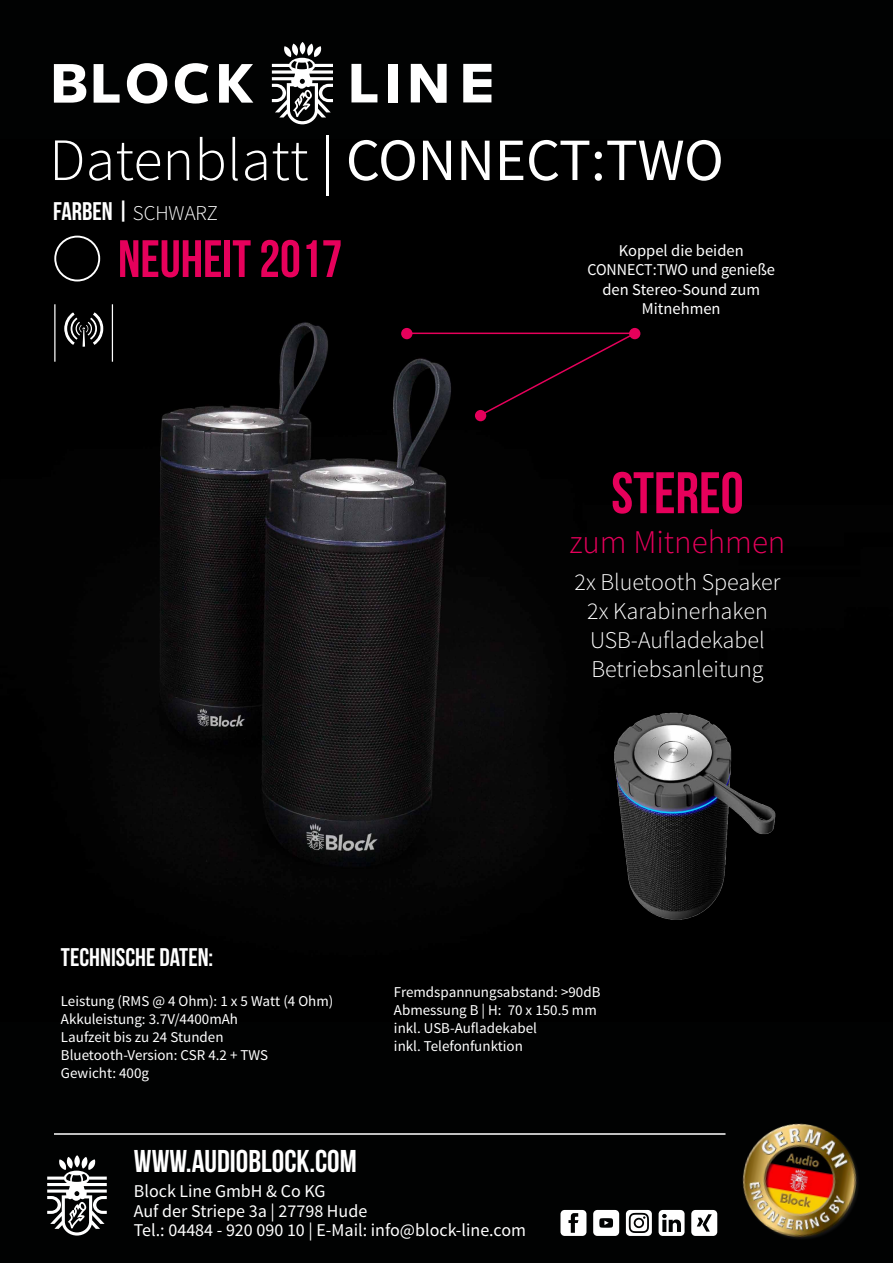
<style>
.page{position:relative;width:893px;height:1263px;background:#010202}
.page>*{position:absolute;margin:0;border:0;box-sizing:border-box;transform-origin:0 0}
.t1{font:300 60px "Source Sans Pro";color:#fff}
.t2{font:58.5px "Bebas Neue";color:#e6005b}
.t3{font:52.5px "Bebas Neue";color:#e6005b}
.t4{font:300 33px "Source Sans Pro";color:#e6005b}
.t5{font:31.5px "Bebas Neue";color:#fff}
.t6{font:25.5px "Bebas Neue";color:#fff}
.t7{font:300 24px/28.8px "Source Sans Pro";color:#fff;text-align:center}
.t8{font:18px/19.5px "Source Sans Pro";color:#fff}
.t9{font:16.5px/19.5px "Source Sans Pro";color:#fff;text-align:center}
.t10{font:15px/18px "Source Sans Pro";color:#fff}
.s1{font-weight:400}
.s2{font-family:"Source Sans Pro";font-weight:300;font-size:21px}
</style>
<div class="page">
<img style="left:725px;top:1123px;width:133px;height:116px">
<svg style="left:47px;top:1157px;width:60px;height:78px"></svg>
<svg style="left:560px;top:1210px;width:26px;height:26px"></svg>
<svg style="left:691px;top:1210px;width:26px;height:26px"></svg>
<svg style="left:659px;top:1210px;width:26px;height:26px"></svg>
<svg style="left:626px;top:1210px;width:26px;height:26px"></svg>
<svg style="left:593px;top:1210px;width:26px;height:26px"></svg>
<hr style="left:54px;top:1133px;width:671px;height:2px;background:#fff">
<svg style="left:54px;top:64px;width:32px;height:39px"></svg>
<svg style="left:94px;top:64px;width:26px;height:39px"></svg>
<svg style="left:127px;top:63px;width:40px;height:41px"></svg>
<svg style="left:175px;top:63px;width:33px;height:41px"></svg>
<svg style="left:219px;top:64px;width:34px;height:39px"></svg>
<svg style="left:351px;top:64px;width:26px;height:38px"></svg>
<div style="left:388px;top:64px;width:10px;height:38px;background:#fff"></div>
<svg style="left:411px;top:64px;width:36px;height:39px"></svg>
<svg style="left:463px;top:64px;width:28px;height:38px"></svg>
<svg style="left:272px;top:44px;width:61px;height:80px"></svg>
<img style="left:111px;top:304px;width:530px;height:562px">
<div style="left:54px;top:236px;width:46px;height:45px;border:2px solid #fff;border-radius:50%"></div>
<svg style="left:64px;top:312px;width:40px;height:35px"></svg>
<hr style="left:54px;top:304px;width:1px;height:58px;background:#fff">
<hr style="left:112px;top:304px;width:1px;height:58px;background:#fff">
<hr style="left:407px;top:333px;width:228px;height:1px;background:#e6005b">
<svg style="left:479px;top:331px;width:158px;height:86px"></svg>
<div style="left:401px;top:328px;width:11px;height:11px;background:#e6005b;border-radius:50%"></div>
<div style="left:475px;top:410px;width:11px;height:11px;background:#e6005b;border-radius:50%"></div>
<div style="left:629px;top:328px;width:11px;height:11px;background:#e6005b;border-radius:50%"></div>
<img style="left:439px;top:702px;width:337px;height:218px">
<h1 class="t1" style="left:49px;top:124px;width:676px">Datenblatt | <span class="s1">CONNECT:TWO</span></h1>
<h3 class="t6" style="left:53px;top:197px;width:167px">FARBEN | <span class="s2">SCHWARZ</span></h3>
<h3 class="t3" style="left:118px;top:230px;width:226px">NEUHEIT 2017</h3>
<p class="t9" style="left:587px;top:241px;width:189px">Koppel die beiden<br>CONNECT:TWO und genieße den Stereo-Sound zum<br>Mitnehmen</p>
<h2 class="t2" style="left:611px;top:461px;width:134px">STEREO</h2>
<h3 class="t4" style="left:569px;top:522px;width:217px">zum Mitnehmen</h3>
<h3 class="t7" style="left:574px;top:568px;width:207px">2x Bluetooth Speaker<br>2x Karabinerhaken<br>USB-Aufladekabel<br>Betriebsanleitung</h3>
<h3 class="t6" style="left:61px;top:943px;width:154px">TECHNISCHE DATEN:</h3>
<p class="t10" style="left:61px;top:992px;width:274px">Leistung (RMS @ 4 Ohm): 1 x 5 Watt (4 Ohm)<br>Akkuleistung: 3.7V/4400mAh<br>Laufzeit bis zu 24 Stunden<br>Bluetooth-Version: CSR 4.2 + TWS<br>Gewicht: 400g</p>
<p class="t10" style="left:394px;top:983px;width:208px">Fremdspannungsabstand: &gt;90dB<br>Abmessung B | H: 70 x 150.5 mm inkl. USB-Aufladekabel<br>inkl. Telefonfunktion</p>
<h3 class="t5" style="left:134px;top:1143px;width:224px">WWW.AUDIOBLOCK.COM</h3>
<p class="t8" style="left:134px;top:1182px;width:394px">Block Line GmbH &amp; Co KG<br>Auf der Striepe 3a | 27798 Hude<br>Tel.: 04484 - 920 090 10 | E-Mail: info@block-line.com</p>
</div>
